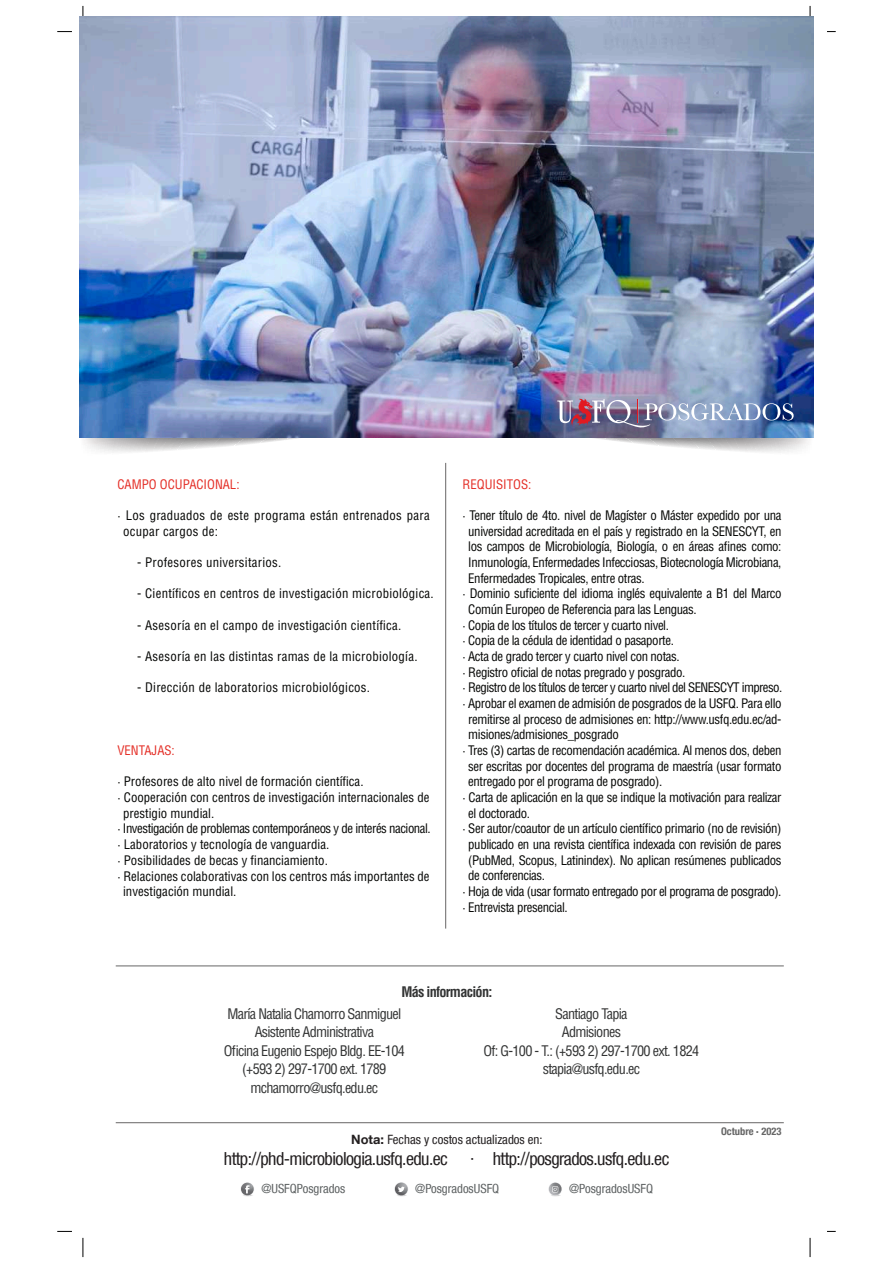
<style>
.page{position:relative;width:893px;height:1263px;background:#fff}
.page>*{position:absolute;margin:0;border:0;box-sizing:border-box;transform-origin:0 0}
.t1{font:condensed 18px "Helvetica Neue LT Com";letter-spacing:-.03em;color:#231f20}
.t2{font:condensed 14.25px/18.5px "Helvetica LT Std";letter-spacing:-.05em;color:#323333;text-align:center}
.t3{font:700 condensed 14.25px "Helvetica LT Std";letter-spacing:-.05em;color:#323333}
.t4{font:condensed 12.9px "Helvetica LT Std";letter-spacing:-.03em;color:#040503}
.t5{font:condensed 12.9px/15.6px "Helvetica LT Std";letter-spacing:.02em;color:#040503}
.t6{font:condensed 12.9px "Helvetica LT Std";color:#040503}
.t7{font:condensed 12.9px "Helvetica LT Std";color:#e42d25}
.t8{font:condensed 12.9px "Helvetica Neue LT Com";color:#231f20}
.t9{font:condensed 12.6px "Helvetica Neue LT Com";color:#5d6162}
.t10{font:700 condensed 10.5px "Helvetica Neue";color:#666}
.s1{font-weight:700;font-stretch:normal}
</style>
<div class="page">
<svg style="left:57px;top:31px;width:15px;height:1px"></svg>
<svg style="left:57px;top:1231px;width:15px;height:1px"></svg>
<svg style="left:83px;top:1238px;width:1px;height:19px"></svg>
<svg style="left:810px;top:1238px;width:1px;height:19px"></svg>
<img style="left:79px;top:17px;width:735px;height:381px">
<svg style="left:241px;top:1183px;width:13px;height:13px"></svg>
<svg style="left:394px;top:1183px;width:14px;height:13px"></svg>
<svg style="left:548px;top:1183px;width:14px;height:13px"></svg>
<hr style="left:445px;top:463px;width:1px;height:465px;background:#676666">
<hr style="left:116px;top:1122px;width:668px;height:1px;background:#676666">
<hr style="left:116px;top:966px;width:668px;height:1px;background:#676666">
<img style="left:79px;top:398px;width:735px;height:55px">
<p class="t7" style="left:117px;top:476px;width:124px">CAMPO OCUPACIONAL:</p>
<p class="t5" style="left:123px;top:507px;width:308px;text-indent:-6px">· Los graduados de este programa están entrenados para ocupar cargos de:</p>
<p class="t5" style="left:137px;top:554px;width:146px">- Profesores universitarios.</p>
<p class="t5" style="left:137px;top:586px;width:298px">- Científicos en centros de investigación microbiológica.</p>
<p class="t5" style="left:137px;top:617px;width:265px">- Asesoría en el campo de investigación científica.</p>
<p class="t5" style="left:137px;top:648px;width:282px">- Asesoría en las distintas ramas de la microbiología.</p>
<p class="t5" style="left:137px;top:680px;width:234px">- Dirección de laboratorios microbiológicos.</p>
<p class="t7" style="left:117px;top:742px;width:59px">VENTAJAS:</p>
<p class="t6" style="left:117px;top:774px;width:248px">· Profesores de alto nivel de formación científica.</p>
<p class="t6" style="left:117px;top:789px;width:314px">· Cooperación con centros de investigación internacionales de</p>
<p class="t6" style="left:123px;top:805px;width:93px">prestigio mundial.</p>
<p class="t4" style="left:117px;top:821px;width:315px">· Investigación de problemas contemporáneos y de interés nacional.</p>
<p class="t6" style="left:117px;top:836px;width:213px">· Laboratorios y tecnología de vanguardia.</p>
<p class="t6" style="left:117px;top:852px;width:212px">· Posibilidades de becas y financiamiento.</p>
<p class="t6" style="left:117px;top:868px;width:314px">· Relaciones colaborativas con los centros más importantes de</p>
<p class="t6" style="left:123px;top:883px;width:115px">investigación mundial.</p>
<p class="t7" style="left:463px;top:476px;width:70px">REQUISITOS:</p>
<p class="t4" style="left:463px;top:507px;width:320px">· Tener título de 4to. nivel de Magíster o Máster expedido por una</p>
<p class="t4" style="left:468px;top:523px;width:315px">universidad acreditada en el país y registrado en la SENESCYT, en</p>
<p class="t4" style="left:468px;top:538px;width:315px">los campos de Microbiología, Biología, o en áreas afines como:</p>
<p class="t4" style="left:468px;top:554px;width:315px">Inmunología, Enfermedades Infecciosas, Biotecnología Microbiana,</p>
<p class="t4" style="left:468px;top:570px;width:178px">Enfermedades Tropicales, entre otras.</p>
<p class="t4" style="left:463px;top:586px;width:320px">· Dominio suficiente del idioma inglés equivalente a B1 del Marco</p>
<p class="t4" style="left:468px;top:601px;width:230px">Común Europeo de Referencia para las Lenguas.</p>
<p class="t4" style="left:463px;top:617px;width:208px">· Copia de los títulos de tercer y cuarto nivel.</p>
<p class="t4" style="left:463px;top:633px;width:213px">· Copia de la cédula de identidad o pasaporte.</p>
<p class="t4" style="left:463px;top:648px;width:219px">· Acta de grado tercer y cuarto nivel con notas.</p>
<p class="t4" style="left:463px;top:664px;width:224px">· Registro oficial de notas pregrado y posgrado.</p>
<p class="t4" style="left:463px;top:680px;width:321px">· Registro de los títulos de tercer y cuarto nivel del SENESCYT impreso.</p>
<p class="t4" style="left:463px;top:695px;width:320px">· Aprobar el examen de admisión de posgrados de la USFQ. Para ello</p>
<p class="t4" style="left:468px;top:711px;width:315px">remitirse al proceso de admisiones en: http://www.usfq.edu.ec/ad-</p>
<p class="t4" style="left:468px;top:727px;width:152px">misiones/admisiones_posgrado</p>
<p class="t4" style="left:463px;top:742px;width:320px">· Tres (3) cartas de recomendación académica. Al menos dos, deben</p>
<p class="t4" style="left:468px;top:758px;width:315px">ser escritas por docentes del programa de maestría (usar formato</p>
<p class="t4" style="left:468px;top:774px;width:196px">entregado por el programa de posgrado).</p>
<p class="t4" style="left:463px;top:789px;width:320px">· Carta de aplicación en la que se indique la motivación para realizar</p>
<p class="t4" style="left:468px;top:805px;width:63px">el doctorado.</p>
<p class="t4" style="left:463px;top:821px;width:320px">· Ser autor/coautor de un artículo científico primario (no de revisión)</p>
<p class="t4" style="left:468px;top:836px;width:315px">publicado en una revista científica indexada con revisión de pares</p>
<p class="t4" style="left:468px;top:852px;width:315px">(PubMed, Scopus, Latinindex). No aplican resúmenes publicados</p>
<p class="t4" style="left:468px;top:868px;width:78px">de conferencias.</p>
<p class="t4" style="left:463px;top:883px;width:320px">· Hoja de vida (usar formato entregado por el programa de posgrado).</p>
<p class="t4" style="left:463px;top:899px;width:107px">· Entrevista presencial.</p>
<p class="t3" style="left:401px;top:983px;width:93px">Más información:</p>
<p class="t2" style="left:224px;top:1004px;width:183px">María Natalia Chamorro Sanmiguel<br>Asistente Administrativa<br>Oficina Eugenio Espejo Bldg. EE-104 (+593 2) 297-1700 ext. 1789 mchamorro@usfq.edu.ec</p>
<p class="t2" style="left:484px;top:1004px;width:217px">Santiago Tapia<br>Admisiones<br>Of: G-100 - T.: (+593 2) 297-1700 ext. 1824 stapia@usfq.edu.ec</p>
<p class="t8" style="left:351px;top:1132px;width:193px"><span class="s1">Nota:</span> Fechas y costos actualizados en:</p>
<h1 class="t1" style="left:224px;top:1148px;width:447px">http://phd-microbiologia.usfq.edu.ec · http://posgrados.usfq.edu.ec</h1>
<p class="t9" style="left:261px;top:1181px;width:86px">@USFQPosgrados</p>
<p class="t9" style="left:415px;top:1181px;width:86px">@PosgradosUSFQ</p>
<p class="t9" style="left:569px;top:1181px;width:86px">@PosgradosUSFQ</p>
<p class="t10" style="left:721px;top:1122px;width:62px">Octubre · 2023</p>
</div>
